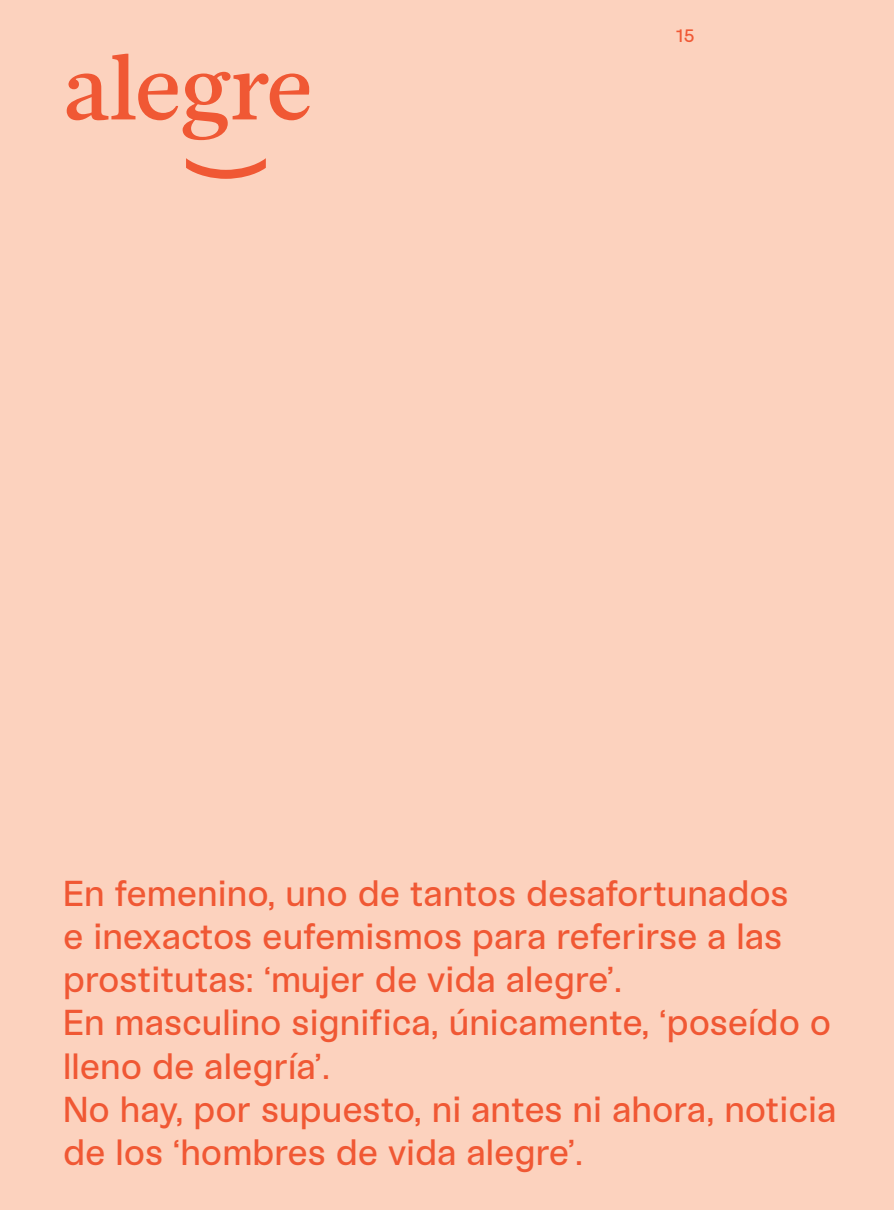
<style>
.page{position:relative;width:894px;height:1210px;background:#fff}
.page>*{position:absolute;margin:0;border:0;box-sizing:border-box;transform-origin:0 0}
.t1{font:500 90px "Glosa Text";color:#f05834}
.t2{font:500 36px/43.2px "Kern";color:#f05834}
.t3{font:500 18px "Kern";color:#f05834}
</style>
<div class="page">
<div style="left:0;top:0;width:893px;height:1210px;background:#fcd2be"></div>
<svg style="left:186px;top:158px;width:80px;height:21px"></svg>
<h1 class="t1" style="left:63px;top:29px;width:251px">alegre</h1>
<p class="t3" style="left:675px;top:25px;width:20px">15</p>
<p class="t2" style="left:63px;top:872px;width:774px">En femenino, uno de tantos desafortunados<br>e inexactos eufemismos para referirse a las prostitutas: ‘mujer de vida alegre’.<br>En masculino significa, únicamente, ‘poseído o lleno de alegría’.<br>No hay, por supuesto, ni antes ni ahora, noticia de los ‘hombres de vida alegre’.</p>
</div>
